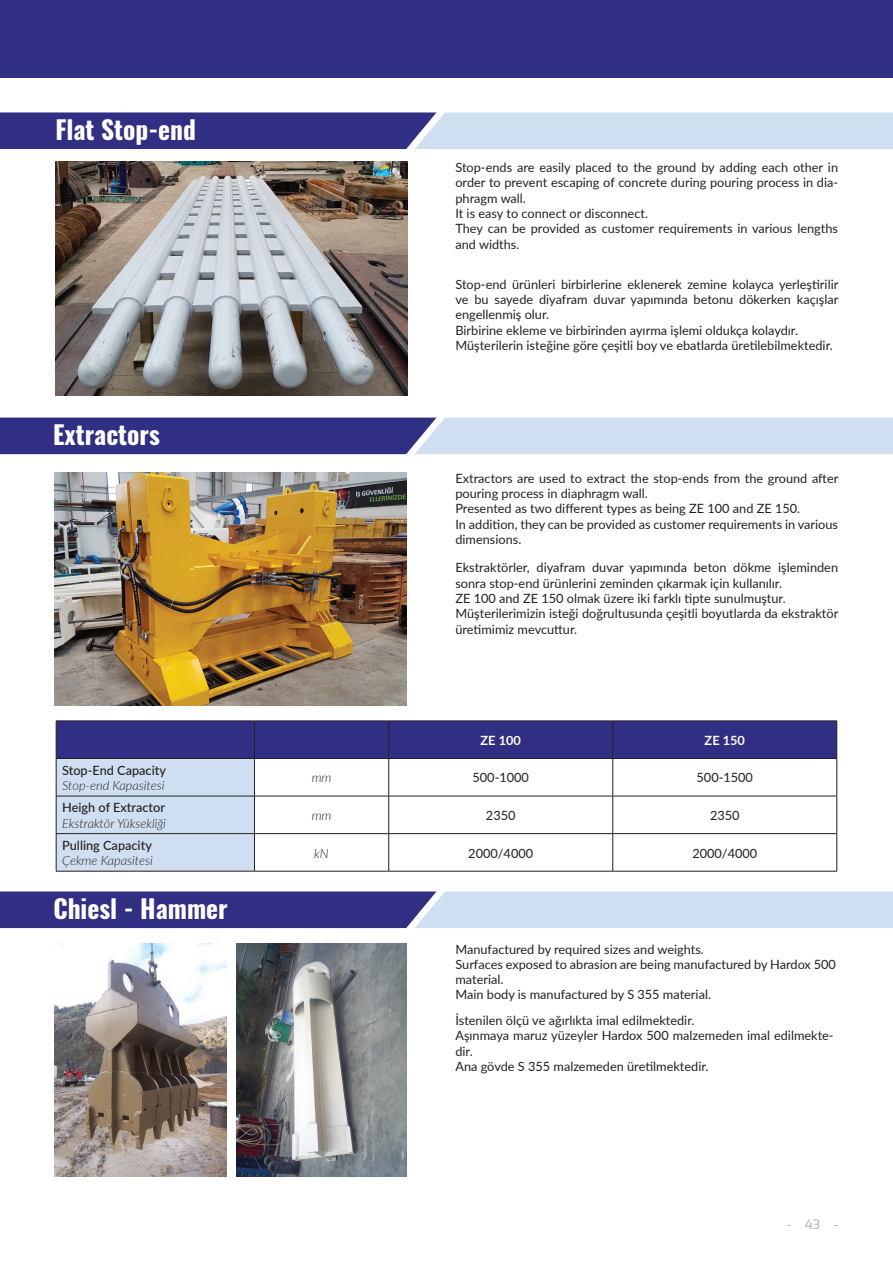
<style>
.page{position:relative;width:893px;height:1263px;background:#fff}
.page>*{position:absolute;margin:0;border:0;box-sizing:border-box;transform-origin:0 0}
.t1{font:700 25.5px "Oswald";color:#fff}
.t2{font:13.5px "Sansation";color:#aeb3b8}
.t3{font:12.75px/15.3px "Lato";color:#231f20}
.t4{font:italic 300 12.75px "Lato";color:#231f20}
.t5{font:500 12.75px "Lato";color:#231f20}
.t6{font:700 12.75px "Lato";color:#fff}
</style>
<div class="page">
<img style="left:55px;top:472px;width:352px;height:234px">
<img style="left:55px;top:943px;width:171px;height:233px">
<img style="left:236px;top:943px;width:171px;height:233px">
<svg style="left:0;top:112px;width:893px;height:37px;background:#868dbe"></svg>
<svg style="left:0;top:418px;width:893px;height:36px;background:#848cbd"></svg>
<svg style="left:0;top:891px;width:893px;height:37px;background:#868dbe"></svg>
<div style="left:0;top:0;width:893px;height:78px;background:#312f83"></div>
<img style="left:55px;top:162px;width:352px;height:233px">
<svg style="left:57px;top:722px;width:779px;height:149px;background:#757bb2"></svg>
<svg style="left:255px;top:759px;width:581px;height:112px"></svg>
<hr style="left:56px;top:721px;width:198px;height:1px;background:#231f20">
<hr style="left:56px;top:721px;width:1px;height:37px;background:#231f20">
<hr style="left:254px;top:721px;width:135px;height:1px;background:#231f20">
<hr style="left:254px;top:721px;width:1px;height:37px;background:#231f20">
<hr style="left:389px;top:721px;width:224px;height:1px;background:#231f20">
<hr style="left:388px;top:721px;width:1px;height:37px;background:#231f20">
<hr style="left:613px;top:721px;width:224px;height:1px;background:#231f20">
<hr style="left:612px;top:721px;width:1px;height:37px;background:#231f20">
<hr style="left:836px;top:721px;width:1px;height:37px;background:#231f20">
<hr style="left:56px;top:758px;width:198px;height:1px;background:#231f20">
<hr style="left:56px;top:759px;width:1px;height:37px;background:#231f20">
<hr style="left:254px;top:758px;width:135px;height:1px;background:#231f20">
<hr style="left:254px;top:759px;width:1px;height:37px;background:#231f20">
<hr style="left:389px;top:758px;width:224px;height:1px;background:#231f20">
<hr style="left:388px;top:759px;width:1px;height:37px;background:#231f20">
<hr style="left:613px;top:758px;width:224px;height:1px;background:#231f20">
<hr style="left:612px;top:759px;width:1px;height:37px;background:#231f20">
<hr style="left:836px;top:759px;width:1px;height:37px;background:#231f20">
<hr style="left:56px;top:796px;width:198px;height:1px;background:#231f20">
<hr style="left:56px;top:796px;width:1px;height:37px;background:#231f20">
<hr style="left:254px;top:796px;width:135px;height:1px;background:#231f20">
<hr style="left:254px;top:796px;width:1px;height:37px;background:#231f20">
<hr style="left:389px;top:796px;width:224px;height:1px;background:#231f20">
<hr style="left:388px;top:796px;width:1px;height:37px;background:#231f20">
<hr style="left:613px;top:796px;width:224px;height:1px;background:#231f20">
<hr style="left:612px;top:796px;width:1px;height:37px;background:#231f20">
<hr style="left:836px;top:796px;width:1px;height:37px;background:#231f20">
<hr style="left:56px;top:833px;width:198px;height:1px;background:#231f20">
<hr style="left:56px;top:834px;width:1px;height:37px;background:#231f20">
<hr style="left:254px;top:833px;width:135px;height:1px;background:#231f20">
<hr style="left:254px;top:834px;width:1px;height:37px;background:#231f20">
<hr style="left:389px;top:833px;width:224px;height:1px;background:#231f20">
<hr style="left:388px;top:834px;width:1px;height:37px;background:#231f20">
<hr style="left:613px;top:833px;width:224px;height:1px;background:#231f20">
<hr style="left:612px;top:834px;width:1px;height:37px;background:#231f20">
<hr style="left:836px;top:834px;width:1px;height:37px;background:#231f20">
<hr style="left:56px;top:871px;width:198px;height:1px;background:#231f20">
<hr style="left:254px;top:871px;width:135px;height:1px;background:#231f20">
<hr style="left:389px;top:871px;width:224px;height:1px;background:#231f20">
<hr style="left:613px;top:871px;width:224px;height:1px;background:#231f20">
<h1 class="t1" style="left:55px;top:112px;width:142px">Flat Stop-end</h1>
<h1 class="t1" style="left:53px;top:417px;width:108px">Extractors</h1>
<p class="t5" style="left:62px;top:761px;width:105px">Stop-End Capacity</p>
<p class="t4" style="left:62px;top:777px;width:104px">Stop-end Kapasitesi</p>
<p class="t5" style="left:62px;top:798px;width:104px">Heigh of Extractor</p>
<p class="t4" style="left:62px;top:814px;width:105px">Ekstraktör Yüksekliği</p>
<p class="t5" style="left:62px;top:836px;width:91px">Pulling Capacity</p>
<p class="t4" style="left:62px;top:852px;width:92px">Çekme Kapasitesi</p>
<h1 class="t1" style="left:53px;top:891px;width:176px">Chiesl - Hammer</h1>
<p class="t3" style="left:455px;top:159px;width:384px">Stop-ends are easily placed to the ground by adding each other in order to prevent escaping of concrete during pouring process in dia&shy;phragm wall.<br>It is easy to connect or disconnect.<br>They can be provided as customer requirements in various lengths and widths.</p>
<p class="t3" style="left:455px;top:276px;width:384px">Stop-end ürünleri birbirlerine eklenerek zemine kolayca yerleştirilir ve bu sayede diyafram duvar yapımında betonu dökerken kaçışlar engellenmiş olur.<br>Birbirine ekleme ve birbirinden ayırma işlemi oldukça kolaydır.<br>Müşterilerin isteğine göre çeşitli boy ve ebatlarda üretilebilmektedir.</p>
<p class="t3" style="left:455px;top:470px;width:384px">Extractors are used to extract the stop-ends from the ground after pouring process in diaphragm wall.<br>Presented as two different types as being ZE 100 and ZE 150.<br>In addition, they can be provided as customer requirements in various dimensions.</p>
<p class="t3" style="left:455px;top:559px;width:384px">Ekstraktörler, diyafram duvar yapımında beton dökme işleminden sonra stop-end ürünlerini zeminden çıkarmak için kullanılır.<br>ZE 100 and ZE 150 olmak üzere iki farklı tipte sunulmuştur.<br>Müşterilerimizin isteği doğrultusunda çeşitli boyutlarda da ekstraktör üretimimiz mevcuttur.</p>
<p class="t6" style="left:481px;top:731px;width:42px">ZE 100</p>
<p class="t6" style="left:705px;top:731px;width:42px">ZE 150</p>
<p class="t4" style="left:312px;top:769px;width:21px">mm</p>
<p class="t3" style="left:472px;top:769px;width:58px">500-1000</p>
<p class="t3" style="left:696px;top:769px;width:58px">500-1500</p>
<p class="t4" style="left:312px;top:806px;width:21px">mm</p>
<p class="t3" style="left:486px;top:807px;width:31px">2350</p>
<p class="t3" style="left:710px;top:807px;width:31px">2350</p>
<p class="t4" style="left:314px;top:844px;width:16px">kN</p>
<p class="t3" style="left:468px;top:845px;width:66px">2000/4000</p>
<p class="t3" style="left:692px;top:845px;width:66px">2000/4000</p>
<p class="t3" style="left:455px;top:941px;width:382px">Manufactured by required sizes and weights.<br>Surfaces exposed to abrasion are being manufactured by Hardox 500 material.<br>Main body is manufactured by S 355 material.</p>
<p class="t3" style="left:455px;top:1012px;width:380px">İstenilen ölçü ve ağırlıkta imal edilmektedir.<br>Aşınmaya maruz yüzeyler Hardox 500 malzemeden imal edilmekte&shy;dir.<br>Ana gövde S 355 malzemeden üretilmektedir.</p>
<p class="t2" style="left:787px;top:1216px;width:53px">- 43 -</p>
</div>
